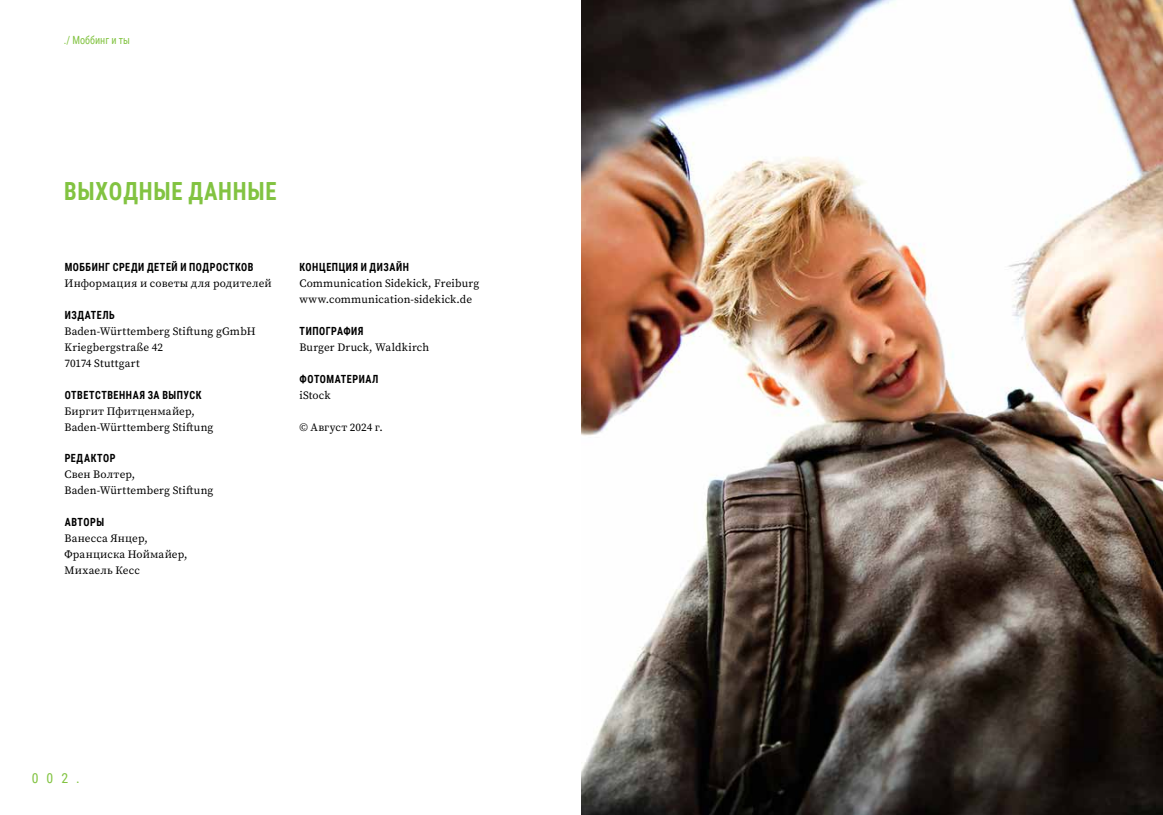
<style>
.page{position:relative;width:1163px;height:815px;background:#fff}
.page>*{position:absolute;margin:0;border:0;box-sizing:border-box;transform-origin:0 0}
.t1{font:700 25px "Roboto Condensed";letter-spacing:.035em;color:#82c341;scale:.9 1}
.t2{font:13.75px "Roboto Condensed";color:#82c341}
.t3{font:11.25px/16px "Source Serif Pro";letter-spacing:.01em;color:#000}
.t4{font:700 11.25px "Roboto Condensed";letter-spacing:.05em;color:#000;scale:.9 1}
.t5{font:11.25px "Roboto Condensed";color:#82c341;scale:.9 1}
</style>
<div class="page">
<img style="left:581px;top:0;width:581px;height:815px">
<p class="t5" style="left:64px;top:32px;width:75px">./ Моббинг и ты</p>
<h1 class="t1" style="left:64px;top:174px;width:237px">ВЫХОДНЫЕ ДАННЫЕ</h1>
<p class="t4" style="left:65px;top:259px;width:211px">МОББИНГ СРЕДИ ДЕТЕЙ И ПОДРОСТКОВ</p>
<p class="t3" style="left:64px;top:275px;width:208px">Информация и советы для родителей</p>
<p class="t4" style="left:65px;top:307px;width:57px">ИЗДАТЕЛЬ</p>
<p class="t3" style="left:64px;top:323px;width:192px">Baden-Württemberg Stiftung gGmbH<br>Kriegbergstraße 42<br>70174 Stuttgart</p>
<p class="t4" style="left:65px;top:387px;width:153px">ОТВЕТСТВЕННАЯ ЗА ВЫПУСК</p>
<p class="t3" style="left:64px;top:403px;width:150px">Биргит Пфитценмайер,<br>Baden-Württemberg Stiftung</p>
<p class="t4" style="left:65px;top:451px;width:58px">РЕДАКТОР</p>
<p class="t3" style="left:64px;top:467px;width:150px">Свен Волтер,<br>Baden-Württemberg Stiftung</p>
<p class="t4" style="left:65px;top:514px;width:45px">АВТОРЫ</p>
<p class="t3" style="left:64px;top:530px;width:124px">Ванесса Янцер,<br>Франциска Ноймайер,<br>Михаель Кесс</p>
<p class="t4" style="left:299px;top:259px;width:123px">КОНЦЕПЦИЯ И ДИЗАЙН</p>
<p class="t3" style="left:299px;top:275px;width:181px">Communication Sidekick, Freiburg www.communication-sidekick.de</p>
<p class="t4" style="left:299px;top:323px;width:72px">ТИПОГРАФИЯ</p>
<p class="t3" style="left:299px;top:339px;width:131px">Burger Druck, Waldkirch</p>
<p class="t4" style="left:299px;top:371px;width:89px">ФОТОМАТЕРИАЛ</p>
<p class="t3" style="left:299px;top:387px;width:33px">iStock</p>
<p class="t3" style="left:299px;top:419px;width:85px">© Август 2024 г.</p>
<p class="t2" style="left:32px;top:769px;width:49px">002.</p>
</div>
